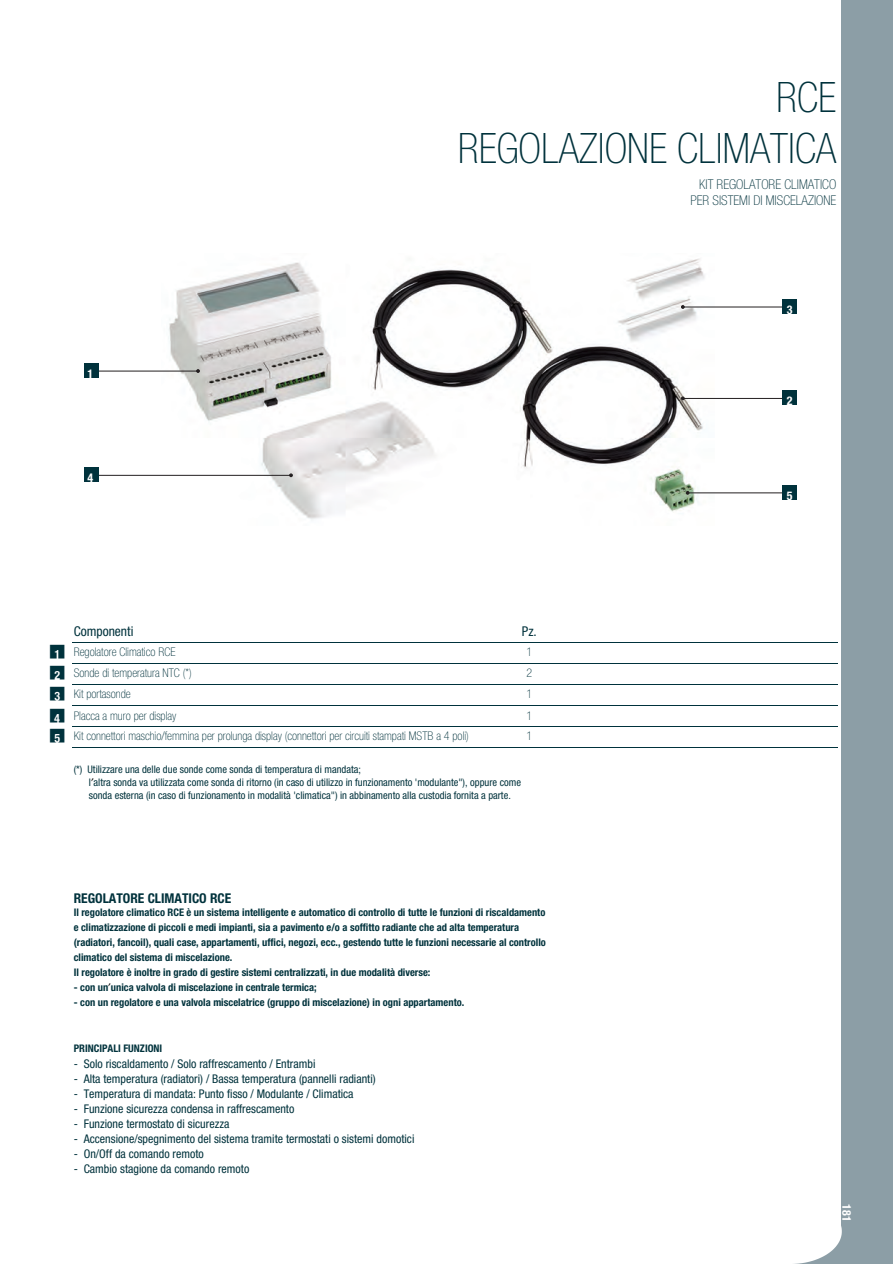
<style>
.page{position:relative;width:893px;height:1264px;background:#fff}
.page>*{position:absolute;margin:0;border:0;box-sizing:border-box;transform-origin:0 0}
.t1{font:100 condensed 42px/51px "Helvetica Neue LT Std";color:#00323c;text-align:right}
.t2{font:100 condensed 13.5px/16.5px "Helvetica Neue LT Std";color:#00323c;text-align:right}
.t3{font:700 condensed 13.5px "Helvetica Neue LT Std";color:#00323c}
.t4{font:condensed 13.5px "Helvetica Neue LT Std";color:#00323c}
.t5{font:condensed 12px "Helvetica Neue LT Std";color:#00323c}
.t6{font:100 condensed 12px "Helvetica Neue LT Std";color:#00323c}
.t7{font:700 condensed 12px "Helvetica Neue";color:#fff}
.t8{font:700 condensed 12px "Helvetica Neue LT Std";color:#fff}
.t9{font:700 condensed 10.5px/15px "Helvetica Neue LT Std";color:#00323c}
.t10{font:condensed 10.5px/12.8px "Helvetica Neue LT Std";color:#00323c}
.s1{font-family:"Emmeti";font-weight:700;font-stretch:normal}
</style>
<div class="page">
<div style="left:842px;top:0;width:51px;height:1263px;background:#8c9ea6"></div>
<svg style="left:804px;top:1198px;width:38px;height:65px"></svg>
<hr style="left:72px;top:642px;width:766px;height:1px;background:#00323c">
<hr style="left:72px;top:663px;width:766px;height:1px;background:#00323c">
<hr style="left:72px;top:684px;width:766px;height:1px;background:#00323c">
<hr style="left:72px;top:705px;width:766px;height:1px;background:#00323c">
<hr style="left:72px;top:726px;width:766px;height:1px;background:#00323c">
<hr style="left:72px;top:747px;width:766px;height:1px;background:#00323c">
<img style="left:162px;top:258px;width:557px;height:262px">
<hr style="left:684px;top:398px;width:99px;height:1px;background:#231f20">
<div style="left:782px;top:390px;width:14px;height:15px;background:#00323c"></div>
<svg style="left:681px;top:305px;width:4px;height:4px"></svg>
<hr style="left:684px;top:307px;width:99px;height:1px;background:#231f20">
<div style="left:782px;top:299px;width:14px;height:15px;background:#00323c"></div>
<svg style="left:196px;top:369px;width:4px;height:4px"></svg>
<hr style="left:98px;top:371px;width:99px;height:1px;background:#231f20">
<div style="left:84px;top:363px;width:15px;height:15px;background:#00323c"></div>
<svg style="left:289px;top:473px;width:4px;height:4px"></svg>
<hr style="left:98px;top:475px;width:192px;height:1px;background:#231f20">
<div style="left:84px;top:467px;width:15px;height:15px;background:#00323c"></div>
<hr style="left:689px;top:492px;width:94px;height:1px;background:#231f20">
<div style="left:782px;top:484px;width:14px;height:15px;background:#00323c"></div>
<h1 class="t1" style="left:458px;top:75px;width:380px">RCE<br>REGOLAZIONE CLIMATICA</h1>
<p class="t2" style="left:691px;top:177px;width:147px">KIT REGOLATORE CLIMATICO<br>PER SISTEMI DI MISCELAZIONE</p>
<p class="t7" style="left:87px;top:369px;width:7px">1</p>
<p class="t7" style="left:87px;top:473px;width:7px">4</p>
<p class="t4" style="left:74px;top:626px;width:61px">Componenti</p>
<p class="t4" style="left:522px;top:626px;width:16px">Pz.</p>
<p class="t6" style="left:50px;top:648px;width:127px"><span class="s1">1</span> Regolatore Climatico RCE</p>
<p class="t6" style="left:527px;top:648px;width:7px">1</p>
<p class="t6" style="left:50px;top:669px;width:143px"><span class="s1">2</span> Sonde di temperatura NTC (*)</p>
<p class="t6" style="left:527px;top:669px;width:7px">2</p>
<p class="t6" style="left:50px;top:690px;width:82px"><span class="s1">3</span> Kit portasonde</p>
<p class="t6" style="left:527px;top:690px;width:7px">1</p>
<p class="t6" style="left:50px;top:711px;width:128px"><span class="s1">4</span> Placca a muro per display</p>
<p class="t6" style="left:527px;top:711px;width:7px">1</p>
<p class="t6" style="left:50px;top:732px;width:420px"><span class="s1">5</span> Kit connettori maschio/femmina per prolunga display (connettori per circuiti stampati MSTB a 4 poli)</p>
<p class="t6" style="left:527px;top:732px;width:7px">1</p>
<p class="t10" style="left:89px;top:764px;width:434px;text-indent:-15px">(*) Utilizzare una delle due sonde come sonda di temperatura di mandata;<br>l altra sonda va utilizzata come sonda di ritorno (in caso di utilizzo in funzionamento 'modulante"), oppure come sonda esterna (in caso di funzionamento in modalità 'climatica") in abbinamento alla custodia fornita a parte.</p>
<p class="t3" style="left:74px;top:893px;width:159px">REGOLATORE CLIMATICO RCE</p>
<p class="t9" style="left:74px;top:905px;width:474px">Il regolatore climatico RCE è un sistema intelligente e automatico di controllo di tutte le funzioni di riscaldamento e climatizzazione di piccoli e medi impianti, sia a pavimento e/o a soffitto radiante che ad alta temperatura (radiatori, fancoil), quali case, appartamenti, uffici, negozi, ecc., gestendo tutte le funzioni necessarie al controllo climatico del sistema di miscelazione.<br>Il regolatore è inoltre in grado di gestire sistemi centralizzati, in due modalità diverse:</p>
<p class="t9" style="left:74px;top:980px;width:244px">- con un unica valvola di miscelazione in centrale termica;</p>
<p class="t9" style="left:74px;top:995px;width:392px">- con un regolatore e una valvola miscelatrice (gruppo di miscelazione) in ogni appartamento.</p>
<p class="t9" style="left:74px;top:1041px;width:90px">PRINCIPALI FUNZIONI</p>
<p class="t5" style="left:74px;top:1059px;width:243px">- Solo riscaldamento / Solo raffrescamento / Entrambi</p>
<p class="t5" style="left:74px;top:1074px;width:303px">- Alta temperatura (radiatori) / Bassa temperatura (pannelli radianti)</p>
<p class="t5" style="left:74px;top:1089px;width:281px">- Temperatura di mandata: Punto fisso / Modulante / Climatica</p>
<p class="t5" style="left:74px;top:1104px;width:222px">- Funzione sicurezza condensa in raffrescamento</p>
<p class="t5" style="left:74px;top:1119px;width:157px">- Funzione termostato di sicurezza</p>
<p class="t5" style="left:74px;top:1134px;width:342px">- Accensione/spegnimento del sistema tramite termostati o sistemi domotici</p>
<p class="t5" style="left:74px;top:1149px;width:132px">- On/Off da comando remoto</p>
<p class="t5" style="left:74px;top:1164px;width:177px">- Cambio stagione da comando remoto</p>
<p class="t7" style="left:787px;top:305px;width:7px">3</p>
<p class="t7" style="left:787px;top:396px;width:7px">2</p>
<p class="t7" style="left:787px;top:491px;width:7px">5</p>
<p class="t8" style="left:851px;top:1204px;width:19px;rotate:90deg">181</p>
</div>
